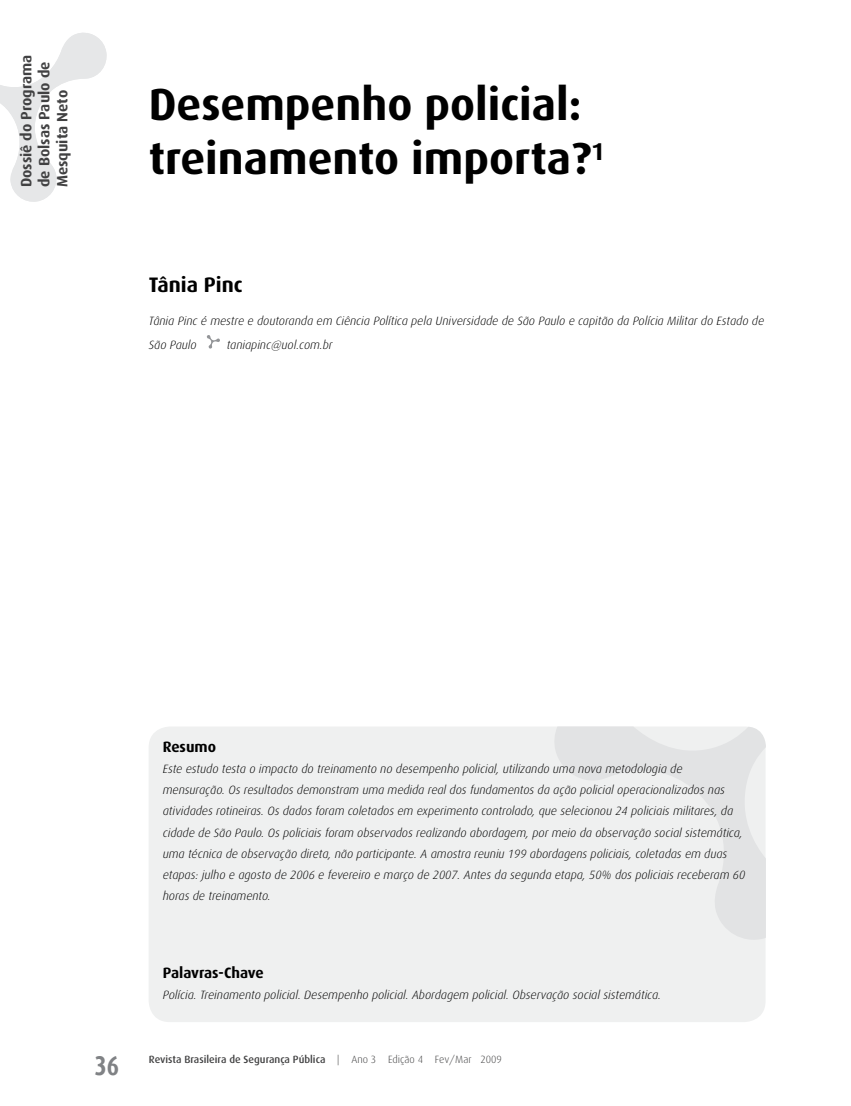
<style>
.page{position:relative;width:851px;height:1106px;background:#fff}
.page>*{position:absolute;margin:0;border:0;box-sizing:border-box;transform-origin:0 0}
.t1{font:700 45px/54px "Dax";color:#000}
.t2{font:700 27px "Dax Condensed";color:#808285}
.t3{font:700 21px "Dax";color:#000}
.t4{font:700 15px/18px "Dax";color:#414142}
.t5{font:700 15px "Dax";color:#000}
.t6{font:italic 300 12px/21px "Dax";color:#000}
.t7{font:500 10.5px "Dax";color:#414142}
.s1{font-weight:300}
</style>
<div class="page">
<div style="left:149px;top:726px;width:616px;height:296px;background:#eff0f0;border-radius:21px"></div>
<svg style="left:555px;top:726px;width:210px;height:214px"></svg>
<svg style="left:206px;top:335px;width:14px;height:14px"></svg>
<svg style="left:0;top:32px;width:107px;height:170px"></svg>
<p class="t4" style="left:17px;top:187px;width:134px;rotate:-90deg">Dossiê do Programa de Bolsas Paulo de<br>Mesquita Neto</p>
<h1 class="t1" style="left:149px;top:77px;width:457px">Desempenho policial: treinamento importa?<sup>1</sup></h1>
<h3 class="t3" style="left:149px;top:273px;width:95px">Tânia Pinc</h3>
<p class="t6" style="left:149px;top:308px;width:616px;line-height:24px">Tânia Pinc é mestre e doutoranda em Ciência Política pela Universidade de São Paulo e capitão da Polícia Militar do Estado de<br>São Paulo</p>
<p class="t6" style="left:227px;top:334px;width:107px">taniapinc@uol.com.br</p>
<p class="t5" style="left:163px;top:738px;width:55px">Resumo</p>
<p class="t6" style="left:163px;top:759px;width:584px">Este estudo testa o impacto do treinamento no desempenho policial, utilizando uma nova metodologia de mensuração. Os resultados demonstram uma medida real dos fundamentos da ação policial operacionalizados nas atividades rotineiras. Os dados foram coletados em experimento controlado, que selecionou 24 policiais militares, da cidade de São Paulo. Os policiais foram observados realizando abordagem, por meio da observação social sistemática, uma técnica de observação direta, não participante. A amostra reuniu 199 abordagens policiais, coletadas em duas etapas: julho e agosto de 2006 e fevereiro e março de 2007. Antes da segunda etapa, 50% dos policiais receberam 60 horas de treinamento.</p>
<p class="t5" style="left:163px;top:963px;width:102px">Palavras-Chave</p>
<p class="t6" style="left:163px;top:984px;width:499px">Polícia. Treinamento policial. Desempenho policial. Abordagem policial. Observação social sistemática.</p>
<h2 class="t2" style="left:94px;top:1050px;width:26px">36</h2>
<p class="t7" style="left:149px;top:1054px;width:354px">Revista Brasileira de Segurança Pública <span class="s1">| Ano 3 Edição 4 Fev/Mar 2009</span></p>
</div>
